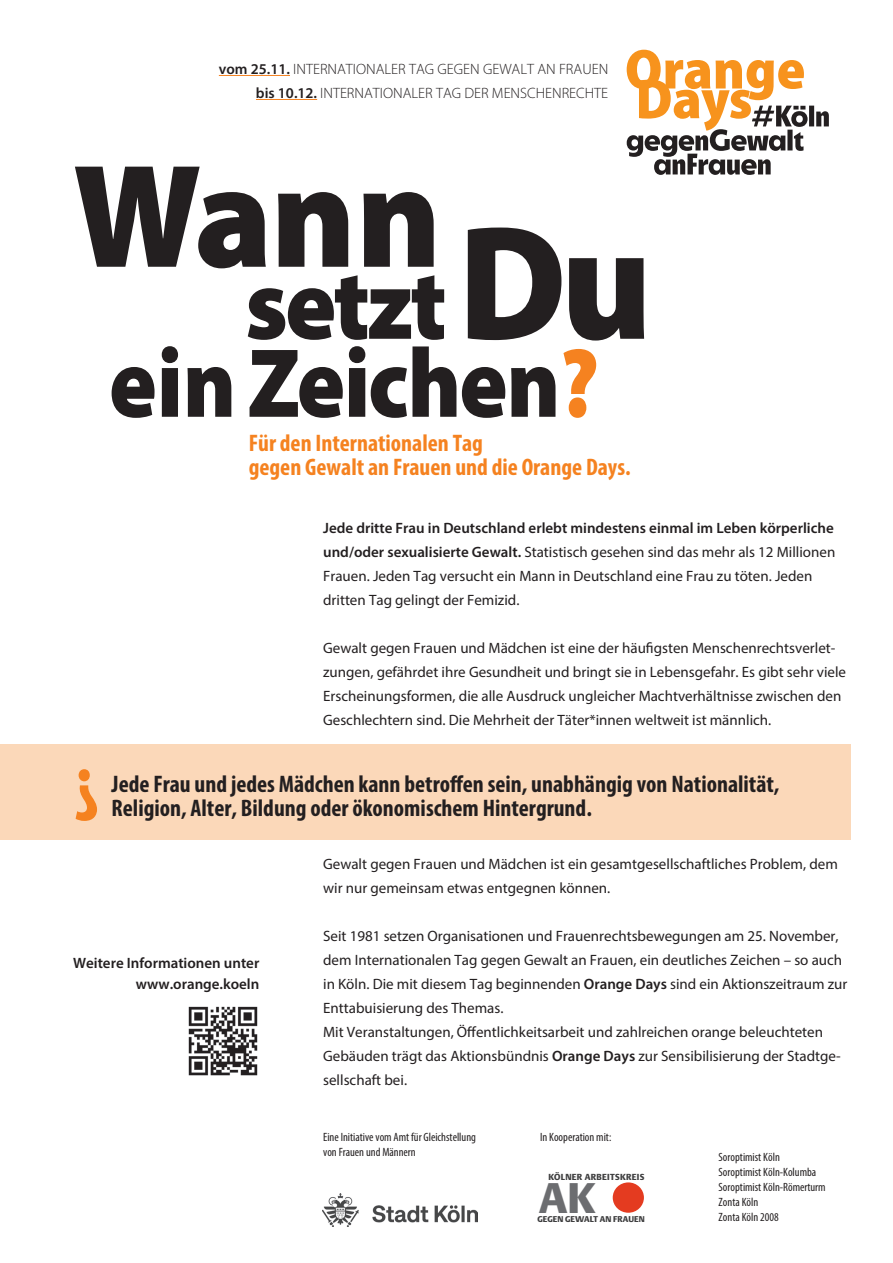
<style>
.page{position:relative;width:893px;height:1263px;background:#fff}
.page>*{position:absolute;margin:0;border:0;box-sizing:border-box;transform-origin:0 0}
.t1{font:148.5px "Myriad Variable Concept";color:#231f20;scale:.96 1}
.t2{font:100.5px "Myriad Variable Concept";letter-spacing:-.03em;color:#231f20;scale:.95 1}
.t3{font:99px "Myriad Variable Concept";letter-spacing:-.015em;color:#231f20;scale:.9 1}
.t4{font:900 42.3px "DTL Argo T";color:#6c6d70}
.t5{font:700 condensed 24px/24px "Myriad Pro";color:#231f20}
.t6{font:700 condensed 24px/24px "Myriad Pro";color:#f58220}
.t7{font:15px/24px "Myriad Pro";color:#231f20}
.t8{font:300 15px/24px "Myriad Pro";color:#231f20;text-align:right}
.t9{font:600 15px/21px "Myriad Pro";color:#231f20;text-align:right}
.t10{font:condensed 12px/15px "Myriad Pro";color:#231f20}
.t11{font:900 8.7px "DTL Argo T";letter-spacing:.035em;color:#3e3e3f}
.t12{font:900 8.25px "DTL Argo T";letter-spacing:.01em;color:#3e3e3f}
.s1{font-weight:600}
.s2{font-size:163.8px}
.s3{color:#f58220}
</style>
<div class="page">
<hr style="left:219px;top:75px;width:71px;height:1px;background:#f58220">
<hr style="left:256px;top:99px;width:61px;height:1px;background:#f58220">
<div style="left:0;top:744px;width:850px;height:96px;background:#fbd8b9"></div>
<svg style="left:627px;top:50px;width:202px;height:125px"></svg>
<img style="left:188px;top:1006px;width:70px;height:70px">
<img style="left:323px;top:1193px;width:154px;height:34px">
<div style="left:613px;top:1182px;width:31px;height:31px;background:#e43b20;border-radius:50%"></div>
<p class="t8" style="left:219px;top:57px;width:391px"><span class="s1">vom 25.11.</span> INTERNATIONALER TAG GEGEN GEWALT AN FRAUEN <span class="s1">bis 10.12.</span> INTERNATIONALER TAG DER MENSCHENRECHTE</p>
<h1 class="t1" style="left:73px;top:130px;width:386px">Wann</h1>
<h2 class="t2" style="left:245px;top:246px;width:430px">setzt<span class="s2">Du</span></h2>
<h3 class="t3" style="left:109px;top:326px;width:546px">einZeichen<span class="s3">?</span></h3>
<h3 class="t6" style="left:249px;top:430px;width:383px">Für den Internationalen Tag<br>gegen Gewalt an Frauen und die Orange Days.</h3>
<p class="t7" style="left:323px;top:516px;width:514px"><span class="s1">Jede dritte Frau in Deutschland erlebt mindestens einmal im Leben körperliche und/oder sexualisierte Gewalt.</span> Statistisch gesehen sind das mehr als 12 Millionen Frauen. Jeden Tag versucht ein Mann in Deutschland eine Frau zu töten. Jeden dritten Tag gelingt der Femizid.</p>
<p class="t7" style="left:323px;top:636px;width:524px">Gewalt gegen Frauen und Mädchen ist eine der häufigsten Menschenrechtsverlet&shy;zungen, gefährdet ihre Gesundheit und bringt sie in Lebensgefahr. Es gibt sehr viele Erscheinungsformen, die alle Ausdruck ungleicher Machtverhältnisse zwischen den Geschlechtern sind. Die Mehrheit der Täter*innen weltweit ist männlich.</p>
<h3 class="t5" style="left:112px;top:771px;width:669px">Jede Frau und jedes Mädchen kann betroffen sein, unabhängig von Nationalität,<br>Religion, Alter, Bildung oder ökonomischem Hintergrund.</h3>
<p class="t9" style="left:73px;top:952px;width:188px">Weitere Informationen unter www.orange.koeln</p>
<p class="t7" style="left:323px;top:852px;width:516px">Gewalt gegen Frauen und Mädchen ist ein gesamtgesellschaftliches Problem, dem wir nur gemeinsam etwas entgegnen können.</p>
<p class="t7" style="left:323px;top:924px;width:526px">Seit 1981 setzen Organisationen und Frauenrechtsbewegungen am 25. November, dem Internationalen Tag gegen Gewalt an Frauen, ein deutliches Zeichen – so auch in Köln. Die mit diesem Tag beginnenden <span class="s1">Orange Days</span> sind ein Aktionszeitraum zur Enttabuisierung des Themas.<br>Mit Veranstaltungen, Öffentlichkeitsarbeit und zahlreichen orange beleuchteten Gebäuden trägt das Aktionsbündnis <span class="s1">Orange Days</span> zur Sensibilisierung der Stadtge&shy;sellschaft bei.</p>
<p class="t10" style="left:323px;top:1129px;width:154px">Eine Initiative vom Amt für Gleichstellung von Frauen und Männern</p>
<p class="t10" style="left:540px;top:1129px;width:73px">In Kooperation mit:</p>
<p class="t11" style="left:548px;top:1171px;width:98px">KÖLNER ARBEITSKREIS</p>
<h3 class="t4" style="left:539px;top:1172px;width:58px">AK</h3>
<p class="t12" style="left:537px;top:1214px;width:109px">GEGEN GEWALT AN FRAUEN</p>
<p class="t10" style="left:719px;top:1150px;width:109px">Soroptimist Köln<br>Soroptimist Köln-Kolumba<br>Soroptimist Köln-Römerturm<br>Zonta Köln</p>
<p class="t10" style="left:719px;top:1210px;width:62px">Zonta Köln 2008</p>
</div>
